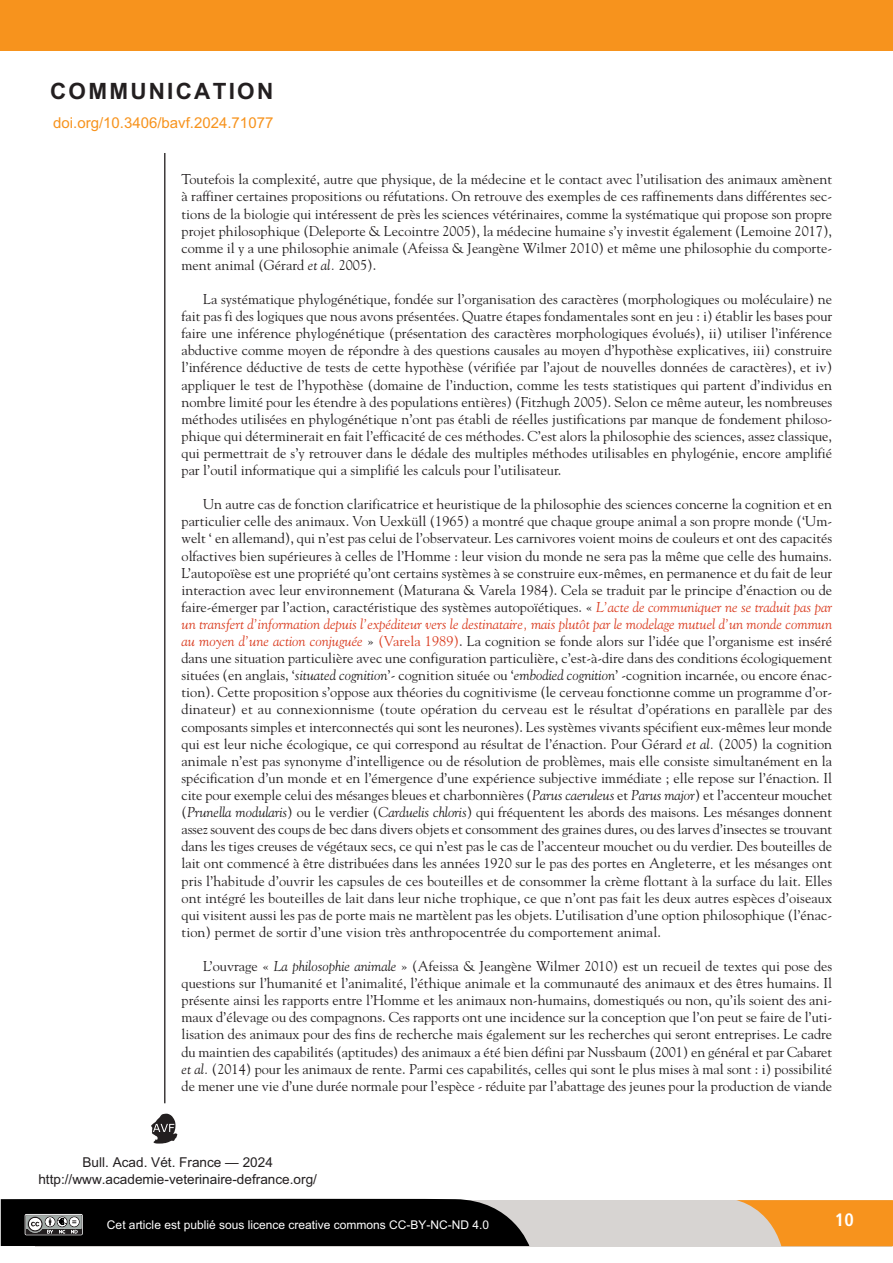
<style>
.page{position:relative;width:893px;height:1263px;background:#fff}
.page>*{position:absolute;margin:0;border:0;box-sizing:border-box;transform-origin:0 0}
.t1{font:700 22.5px "Arial";letter-spacing:.1em;color:#231f20}
.t2{font:700 condensed 18px "Frutiger";color:#fff}
.t3{font:15px "Arial";color:#f7931d}
.t4{font:14.25px/17.1px "Goudy";color:#231f20;text-align:justify}
.t5{font:13.65px/16.4px "Arial";color:#231f20;text-align:center}
.t6{font:12px "Arial";color:#fff}
.s1{font-style:italic}
.s2{font-style:italic;color:#da3d21}
.s3{color:#da3d21}
</style>
<div class="page">
<div style="left:35px;top:1199px;width:856px;height:47px;background:#d7d4d2"></div>
<svg style="left:736px;top:1200px;width:157px;height:46px"></svg>
<svg style="left:151px;top:1113px;width:26px;height:31px"></svg>
<div style="left:0;top:0;width:893px;height:51px;background:#f7931d"></div>
<hr style="left:164px;top:153px;width:1px;height:950px;background:#231f20">
<svg style="left:1px;top:1198px;width:528px;height:48px;background:#131313"></svg>
<h1 class="t1" style="left:50px;top:76px;width:225px">COMMUNICATION</h1>
<p class="t3" style="left:53px;top:114px;width:222px">doi.org/10.3406/bavf.2024.71077</p>
<p class="t4" style="left:182px;top:171px;width:652px">Toutefois la complexité, autre que physique, de la médecine et le contact avec l’utilisation des animaux amènent à raffiner certaines propositions ou réfutations. On retrouve des exemples de ces raffinements dans différentes sec&shy;tions de la biologie qui intéressent de près les sciences vétérinaires, comme la systématique qui propose son propre projet philosophique (Deleporte &amp; Lecointre 2005), la médecine humaine s’y investit également (Lemoine 2017), comme il y a une philosophie animale (Afeissa &amp; Jeangène Wilmer 2010) et même une philosophie du comporte&shy;ment animal (Gérard <span class="s1">et al.</span> 2005).</p>
<p class="t4" style="left:182px;top:291px;width:652px;text-indent:22px">La systématique phylogénétique, fondée sur l’organisation des caractères (morphologiques ou moléculaire) ne fait pas fi des logiques que nous avons présentées. Quatre étapes fondamentales sont en jeu : i) établir les bases pour faire une inférence phylogénétique (présentation des caractères morphologiques évolués), ii) utiliser l’inférence abductive comme moyen de répondre à des questions causales au moyen d’hypothèse explicatives, iii) construire l’inférence déductive de tests de cette hypothèse (vérifiée par l’ajout de nouvelles données de caractères), et iv) appliquer le test de l’hypothèse (domaine de l’induction, comme les tests statistiques qui partent d’individus en nombre limité pour les étendre à des populations entières) (Fitzhugh 2005). Selon ce même auteur, les nombreuses méthodes utilisées en phylogénétique n’ont pas établi de réelles justifications par manque de fondement philoso&shy;phique qui déterminerait en fait l’efficacité de ces méthodes. C’est alors la philosophie des sciences, assez classique, qui permettrait de s’y retrouver dans le dédale des multiples méthodes utilisables en phylogénie, encore amplifié par l’outil informatique qui a simplifié les calculs pour l’utilisateur.</p>
<p class="t4" style="left:182px;top:496px;width:652px;text-indent:22px">Un autre cas de fonction clarificatrice et heuristique de la philosophie des sciences concerne la cognition et en particulier celle des animaux. Von Uexküll (1965) a montré que chaque groupe animal a son propre monde (‘Um&shy;welt ‘ en allemand), qui n’est pas celui de l’observateur. Les carnivores voient moins de couleurs et ont des capacités olfactives bien supérieures à celles de l’Homme : leur vision du monde ne sera pas la même que celle des humains.<br>L’autopoïèse est une propriété qu’ont certains systèmes à se construire eux-mêmes, en permanence et du fait de leur interaction avec leur environnement (Maturana &amp; Varela 1984). Cela se traduit par le principe d’énaction ou de faire-émerger par l’action, caractéristique des systèmes autopoïétiques. « <span class="s2">L’acte de communiquer ne se traduit pas par un transfert d’information depuis l’expéditeur vers le destinataire, mais plutôt par le modelage mutuel d’un monde commun au moyen d’une action conjuguée</span> » <span class="s3">(Varela 1989)</span>. La cognition se fonde alors sur l’idée que l’organisme est inséré dans une situation particulière avec une configuration particulière, c’est-à-dire dans des conditions écologiquement situées (en anglais, ‘<span class="s1">situated cognition</span>’- cognition située ou ‘<span class="s1">embodied cognition</span>’ -cognition incarnée, ou encore énac&shy;tion). Cette proposition s’oppose aux théories du cognitivisme (le cerveau fonctionne comme un programme d’or&shy;dinateur) et au connexionnisme (toute opération du cerveau est le résultat d’opérations en parallèle par des composants simples et interconnectés qui sont les neurones). Les systèmes vivants spécifient eux-mêmes leur monde qui est leur niche écologique, ce qui correspond au résultat de l’énaction. Pour Gérard <span class="s1">et al.</span> (2005) la cognition animale n’est pas synonyme d’intelligence ou de résolution de problèmes, mais elle consiste simultanément en la spécification d’un monde et en l’émergence d’une expérience subjective immédiate ; elle repose sur l’énaction. Il cite pour exemple celui des mésanges bleues et charbonnières (<span class="s1">Parus caeruleus</span> et <span class="s1">Parus major</span>) et l’accenteur mouchet (<span class="s1">Prunella modularis</span>) ou le verdier (<span class="s1">Carduelis chloris</span>) qui fréquentent les abords des maisons. Les mésanges donnent assez souvent des coups de bec dans divers objets et consomment des graines dures, ou des larves d’insectes se trouvant dans les tiges creuses de végétaux secs, ce qui n’est pas le cas de l’accenteur mouchet ou du verdier. Des bouteilles de lait ont commencé à être distribuées dans les années 1920 sur le pas des portes en Angleterre, et les mésanges ont pris l’habitude d’ouvrir les capsules de ces bouteilles et de consommer la crème flottant à la surface du lait. Elles ont intégré les bouteilles de lait dans leur niche trophique, ce que n’ont pas fait les deux autres espèces d’oiseaux qui visitent aussi les pas de porte mais ne martèlent pas les objets. L’utilisation d’une option philosophique (l’énac&shy;tion) permet de sortir d’une vision très anthropocentrée du comportement animal.</p>
<p class="t4" style="left:182px;top:957px;width:652px;text-indent:22px">L’ouvrage « <span class="s1">La philosophie animale</span> » (Afeissa &amp; Jeangène Wilmer 2010) est un recueil de textes qui pose des questions sur l’humanité et l’animalité, l’éthique animale et la communauté des animaux et des êtres humains. Il présente ainsi les rapports entre l’Homme et les animaux non-humains, domestiqués ou non, qu’ils soient des ani&shy;maux d’élevage ou des compagnons. Ces rapports ont une incidence sur la conception que l’on peut se faire de l’uti&shy;lisation des animaux pour des fins de recherche mais également sur les recherches qui seront entreprises. Le cadre du maintien des capabilités (aptitudes) des animaux a été bien défini par Nussbaum (2001) en général et par Cabaret <span class="s1">et al.</span> (2014) pour les animaux de rente. Parmi ces capabilités, celles qui sont le plus mises à mal sont : i) possibilité de mener une vie d’une durée normale pour l’espèce - réduite par l’abattage des jeunes pour la production de viande</p>
<p class="t5" style="left:38px;top:1154px;width:280px">Bull. Acad. Vét. France — 2024 http://www.academie-veterinaire-defrance.org/</p>
<p class="t6" style="left:107px;top:1217px;width:384px">Cet article est publié sous licence creative commons CC-BY-NC-ND 4.0</p>
<p class="t2" style="left:835px;top:1213px;width:20px">10</p>
</div>
